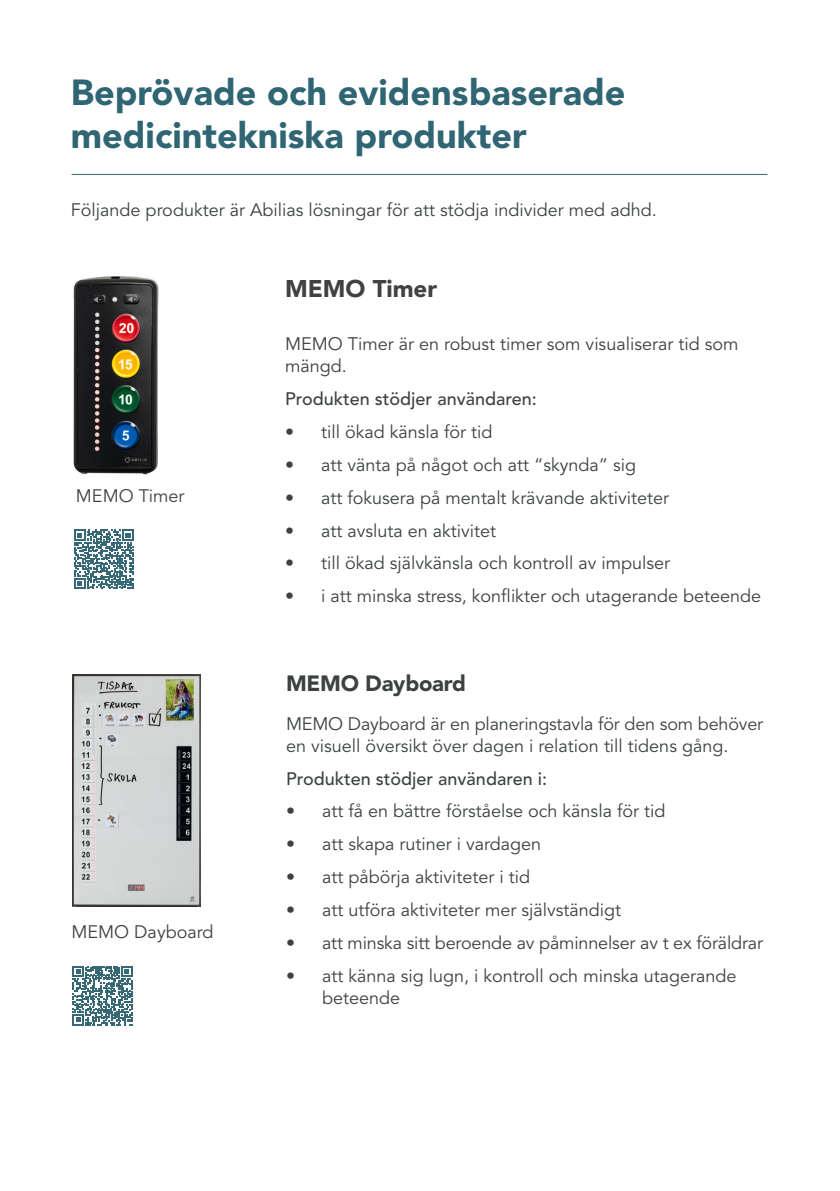
<style>
.page{position:relative;width:840px;height:1191px;background:#fff}
.page>*{position:absolute;margin:0;border:0;box-sizing:border-box;transform-origin:0 0}
.t1{font:900 36px "Avenir LT Std";color:#306673}
.t2{font:900 24px "Avenir LT Std";color:#414141}
.t3{font:900 22px "Avenir LT Std";letter-spacing:-.01em;color:#3c4241}
.t4{font:18px/21.6px "Avenir LT Std";color:#3c4241}
.t5{font:500 18px "Avenir LT Std";color:#3c4241}
.t6{font:18px "Avenir LT Std";color:#414141}
</style>
<div class="page">
<hr style="left:71px;top:174px;width:696px;height:1px;background:#306673">
<img style="left:73px;top:276px;width:86px;height:199px">
<img style="left:73px;top:674px;width:127px;height:232px">
<svg style="left:74px;top:529px;width:60px;height:60px"></svg>
<svg style="left:73px;top:966px;width:59px;height:59px"></svg>
<p class="t1" style="left:71px;top:71px;width:556px">Beprövade och evidensbaserade</p>
<p class="t1" style="left:71px;top:114px;width:457px">medicintekniska produkter</p>
<p class="t4" style="left:71px;top:199px;width:587px">Följande produkter är Abilias lösningar för att stödja individer med adhd.</p>
<p class="t6" style="left:76px;top:485px;width:110px">MEMO Timer</p>
<p class="t6" style="left:71px;top:921px;width:143px">MEMO Dayboard</p>
<p class="t2" style="left:285px;top:274px;width:153px">MEMO Timer</p>
<p class="t4" style="left:285px;top:334px;width:454px">MEMO Timer är en robust timer som visualiserar tid som mängd.</p>
<p class="t5" style="left:285px;top:388px;width:253px">Produkten stödjer användaren:</p>
<p class="t4" style="left:285px;top:421px;width:209px">• till ökad känsla för tid</p>
<p class="t4" style="left:285px;top:454px;width:352px">• att vänta på något och att “skynda” sig</p>
<p class="t4" style="left:285px;top:487px;width:385px">• att fokusera på mentalt krävande aktiviteter</p>
<p class="t4" style="left:285px;top:520px;width:212px">• att avsluta en aktivitet</p>
<p class="t4" style="left:285px;top:553px;width:386px">• till ökad självkänsla och kontroll av impulser</p>
<p class="t4" style="left:285px;top:586px;width:477px">• i att minska stress, konflikter och utagerande beteende</p>
<p class="t3" style="left:286px;top:670px;width:181px">MEMO Dayboard</p>
<p class="t4" style="left:286px;top:713px;width:478px">MEMO Dayboard är en planeringstavla för den som behöver en visuell översikt över dagen i relation till tidens gång.</p>
<p class="t5" style="left:286px;top:768px;width:262px">Produkten stödjer användaren i:</p>
<p class="t4" style="left:286px;top:801px;width:380px">• att få en bättre förståelse och känsla för tid</p>
<p class="t4" style="left:286px;top:834px;width:256px">• att skapa rutiner i vardagen</p>
<p class="t4" style="left:286px;top:867px;width:245px">• att påbörja aktiviteter i tid</p>
<p class="t4" style="left:286px;top:900px;width:336px">• att utföra aktiviteter mer självständigt</p>
<p class="t4" style="left:286px;top:932px;width:478px">• att minska sitt beroende av påminnelser av t ex föräldrar</p>
<p class="t4" style="left:322px;top:965px;width:416px;text-indent:-36px">• att känna sig lugn, i kontroll och minska utagerande beteende</p>
</div>
